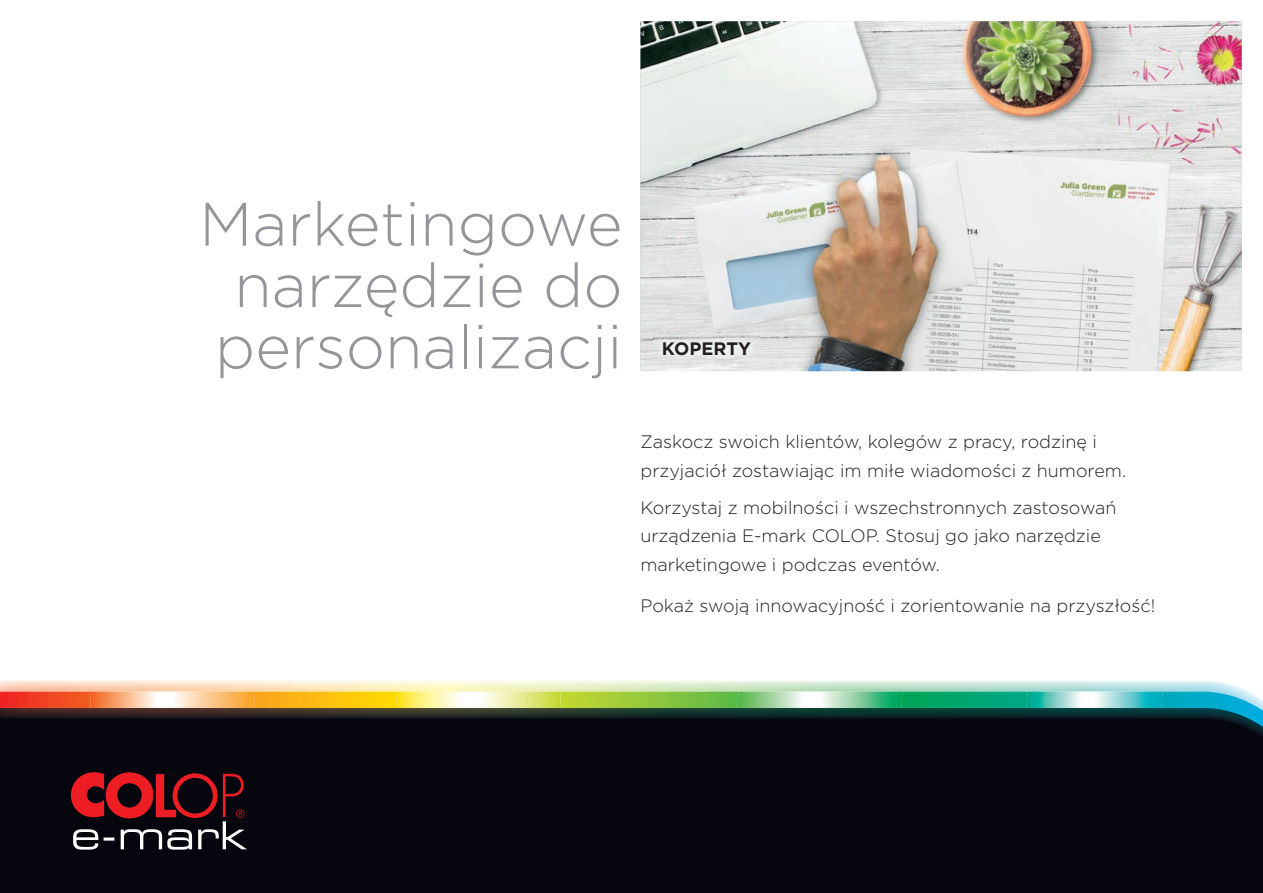
<style>
.page{position:relative;width:1263px;height:893px;background:#fff}
.page>*{position:absolute;margin:0;border:0;box-sizing:border-box;transform-origin:0 0}
.t1{font:300 61.2px/61.3px "Gotham";color:#939598;text-align:center}
.t2{font:300 18px/28.5px "Gotham";color:#231f20}
.t3{font:700 18px "Gotham";color:#231f20}
</style>
<div class="page">
<img style="left:640px;top:21px;width:602px;height:350px">
<img style="left:654px;top:333px;width:106px;height:32px">
<div style="left:0;top:738px;width:1263px;height:155px;background:#05060e"></div>
<div style="left:0;top:727px;width:1263px;height:11px;background:#05060e"></div>
<svg style="left:0;top:692px;width:1263px;height:35px"></svg>
<img style="left:1027px;top:692px;width:135px;height:16px">
<img style="left:738px;top:692px;width:164px;height:16px">
<img style="left:396px;top:692px;width:165px;height:16px">
<img style="left:90px;top:692px;width:165px;height:16px">
<svg style="left:71px;top:772px;width:176px;height:78px"></svg>
<h1 class="t1" style="left:199px;top:192px;width:425px">Marketingowe narzędzie do personalizacji</h1>
<p class="t3" style="left:662px;top:337px;width:91px">KOPERTY</p>
<p class="t2" style="left:640px;top:427px;width:487px">Zaskocz swoich klientów, kolegów z pracy, rodzinę i przyjaciół zostawiając im miłe wiadomości z humorem.</p>
<p class="t2" style="left:640px;top:493px;width:477px">Korzystaj z mobilności i wszechstronnych zastosowań urządzenia E-mark COLOP. Stosuj go jako narzędzie marketingowe i podczas eventów.</p>
<p class="t2" style="left:640px;top:591px;width:516px">Pokaż swoją innowacyjność i zorientowanie na przyszłość!</p>
</div>
